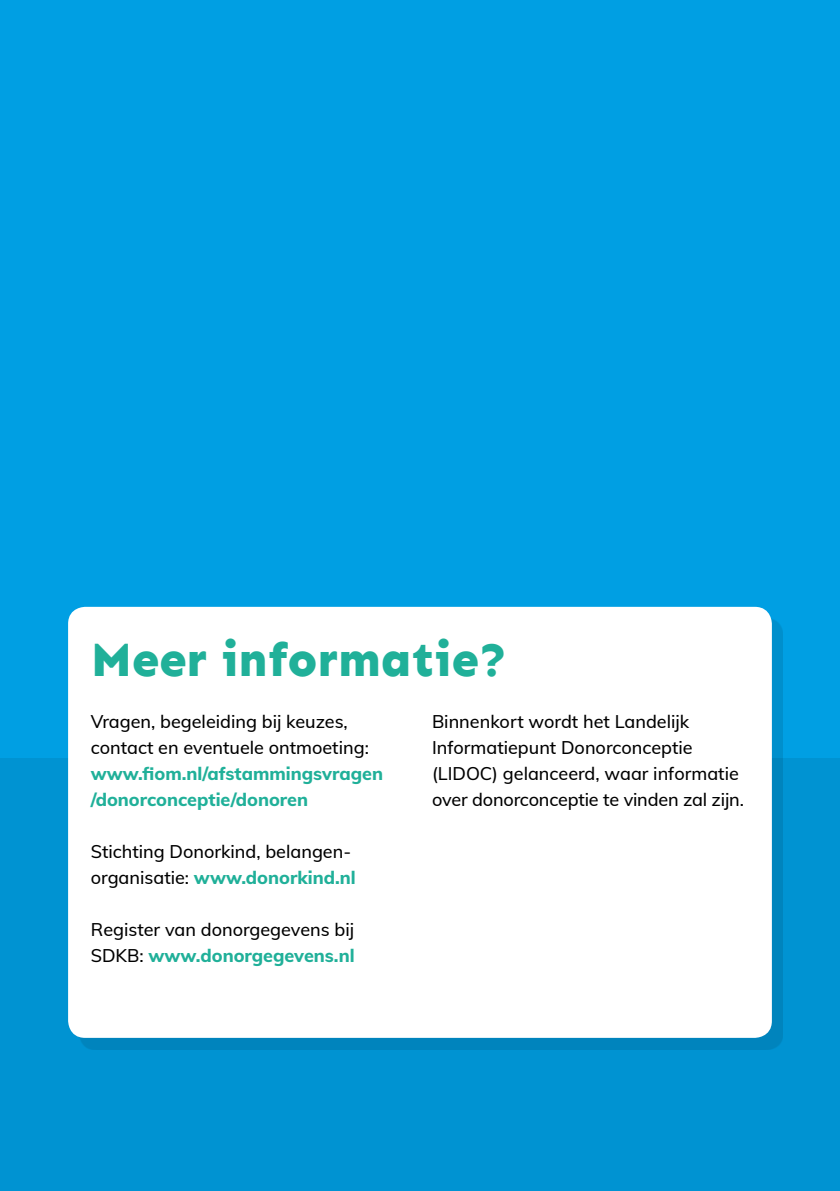
<style>
.page{position:relative;width:840px;height:1191px;background:#fff}
.page>*{position:absolute;margin:0;border:0;box-sizing:border-box;transform-origin:0 0}
.t1{font:800 48px "Sen";color:#20b099}
.t2{font:500 18px/26px "Muli";color:#000}
.t3{font:800 18px/26px "Muli";color:#20b099}
.s1{font-weight:800;color:#20b099}
</style>
<div class="page">
<div style="left:0;top:0;width:839px;height:1191px;background:#009fe3"></div>
<div style="left:0;top:757px;width:839px;height:434px;background:#0093d2"></div>
<div style="left:79px;top:618px;width:703px;height:431px;background:#000;opacity:.1"></div>
<div style="left:68px;top:607px;width:703px;height:430px;background:#fff;border-radius:17px"></div>
<h1 class="t1" style="left:91px;top:633px;width:418px">Meer informatie?</h1>
<p class="t2" style="left:91px;top:708px;width:279px">Vragen, begeleiding bij keuzes, contact en eventuele ontmoeting:</p>
<p class="t3" style="left:91px;top:760px;width:293px">www.fiom.nl/afstammingsvragen /donorconceptie/donoren</p>
<p class="t2" style="left:91px;top:838px;width:266px">Stichting Donorkind, belangen&shy;organisatie: <span class="s1">www.donorkind.nl</span></p>
<p class="t2" style="left:91px;top:916px;width:265px">Register van donorgegevens bij<br>SDKB: <span class="s1">www.donorgegevens.nl</span></p>
<p class="t2" style="left:432px;top:708px;width:313px">Binnenkort wordt het Landelijk Informatiepunt Donorconceptie (LIDOC) gelanceerd, waar informatie over donorconceptie te vinden zal zijn.</p>
</div>
